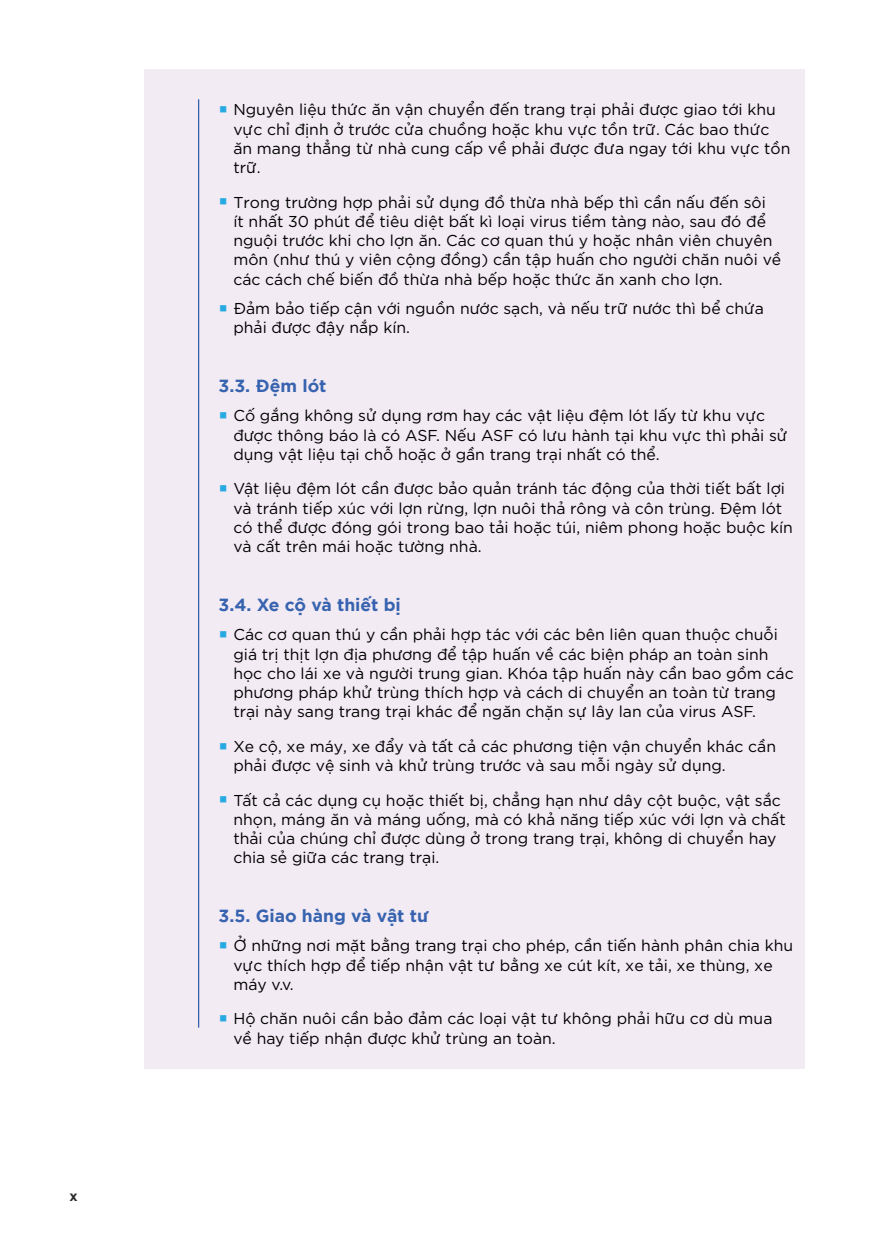
<style>
.page{position:relative;width:874px;height:1241px;background:#fff}
.page>*{position:absolute;margin:0;border:0;box-sizing:border-box;transform-origin:0 0}
.t1{font:700 17.5px "SVN Gotham";color:#3763af}
.t2{font:15.75px/19.2px "SVN Gotham";color:#000}
.t3{font:700 14px "SVN Gotham";color:#292829}
.s1{color:#27aae1}
</style>
<div class="page">
<div style="left:144px;top:69px;width:660px;height:999px;background:#f3ebf4"></div>
<hr style="left:198px;top:99px;width:1px;height:928px;background:#3763af">
<p class="t3" style="left:69px;top:1185px;width:10px">x</p>
<p class="t2" style="left:233px;top:99px;width:558px;text-indent:-15px"><span class="s1">▪</span> Nguyên liệu thức ăn vận chuyển đến trang trại phải được giao tới khu vực chỉ định ở trước cửa chuồng hoặc khu vực tồn trữ. Các bao thức ăn mang thẳng từ nhà cung cấp về phải được đưa ngay tới khu vực tồn trữ.</p>
<p class="t2" style="left:233px;top:191px;width:549px;text-indent:-15px"><span class="s1">▪</span> Trong trường hợp phải sử dụng đồ thừa nhà bếp thì cần nấu đến sôi<br>ít nhất 30 phút để tiêu diệt bất kì loại virus tiềm tàng nào, sau đó để nguội trước khi cho lợn ăn. Các cơ quan thú y hoặc nhân viên chuyên môn (như thú y viên cộng đồng) cần tập huấn cho người chăn nuôi về các cách chế biến đồ thừa nhà bếp hoặc thức ăn xanh cho lợn.</p>
<p class="t2" style="left:233px;top:297px;width:531px;text-indent:-15px"><span class="s1">▪</span> Đảm bảo tiếp cận với nguồn nước sạch, và nếu trữ nước thì bể chứa phải được đậy nắp kín.</p>
<p class="t1" style="left:218px;top:373px;width:109px">3.3. Đệm lót</p>
<p class="t2" style="left:233px;top:405px;width:555px;text-indent:-15px"><span class="s1">▪</span> Cố gắng không sử dụng rơm hay các vật liệu đệm lót lấy từ khu vực được thông báo là có ASF. Nếu ASF có lưu hành tại khu vực thì phải sử dụng vật liệu tại chỗ hoặc ở gần trang trại nhất có thể.</p>
<p class="t2" style="left:233px;top:478px;width:560px;text-indent:-15px"><span class="s1">▪</span> Vật liệu đệm lót cần được bảo quản tránh tác động của thời tiết bất lợi và tránh tiếp xúc với lợn rừng, lợn nuôi thả rông và côn trùng. Đệm lót có thể được đóng gói trong bao tải hoặc túi, niêm phong hoặc buộc kín và cất trên mái hoặc tường nhà.</p>
<p class="t1" style="left:218px;top:592px;width:184px">3.4. Xe cộ và thiết bị</p>
<p class="t2" style="left:233px;top:624px;width:561px;text-indent:-15px"><span class="s1">▪</span> Các cơ quan thú y cần phải hợp tác với các bên liên quan thuộc chuỗi giá trị thịt lợn địa phương để tập huấn về các biện pháp an toàn sinh học cho lái xe và người trung gian. Khóa tập huấn này cần bao gồm các phương pháp khử trùng thích hợp và cách di chuyển an toàn từ trang trại này sang trang trại khác để ngăn chặn sự lây lan của virus ASF.</p>
<p class="t2" style="left:233px;top:735px;width:544px;text-indent:-15px"><span class="s1">▪</span> Xe cộ, xe máy, xe đẩy và tất cả các phương tiện vận chuyển khác cần phải được vệ sinh và khử trùng trước và sau mỗi ngày sử dụng.</p>
<p class="t2" style="left:233px;top:789px;width:553px;text-indent:-15px"><span class="s1">▪</span> Tất cả các dụng cụ hoặc thiết bị, chẳng hạn như dây cột buộc, vật sắc nhọn, máng ăn và máng uống, mà có khả năng tiếp xúc với lợn và chất thải của chúng chỉ được dùng ở trong trang trại, không di chuyển hay chia sẻ giữa các trang trại.</p>
<p class="t1" style="left:218px;top:903px;width:211px">3.5. Giao hàng và vật tư</p>
<p class="t2" style="left:233px;top:935px;width:561px;text-indent:-15px"><span class="s1">▪</span> Ở những nơi mặt bằng trang trại cho phép, cần tiến hành phân chia khu vực thích hợp để tiếp nhận vật tư bằng xe cút kít, xe tải, xe thùng, xe máy v.v.</p>
<p class="t2" style="left:233px;top:1007px;width:540px;text-indent:-15px"><span class="s1">▪</span> Hộ chăn nuôi cần bảo đảm các loại vật tư không phải hữu cơ dù mua về hay tiếp nhận được khử trùng an toàn.</p>
</div>
